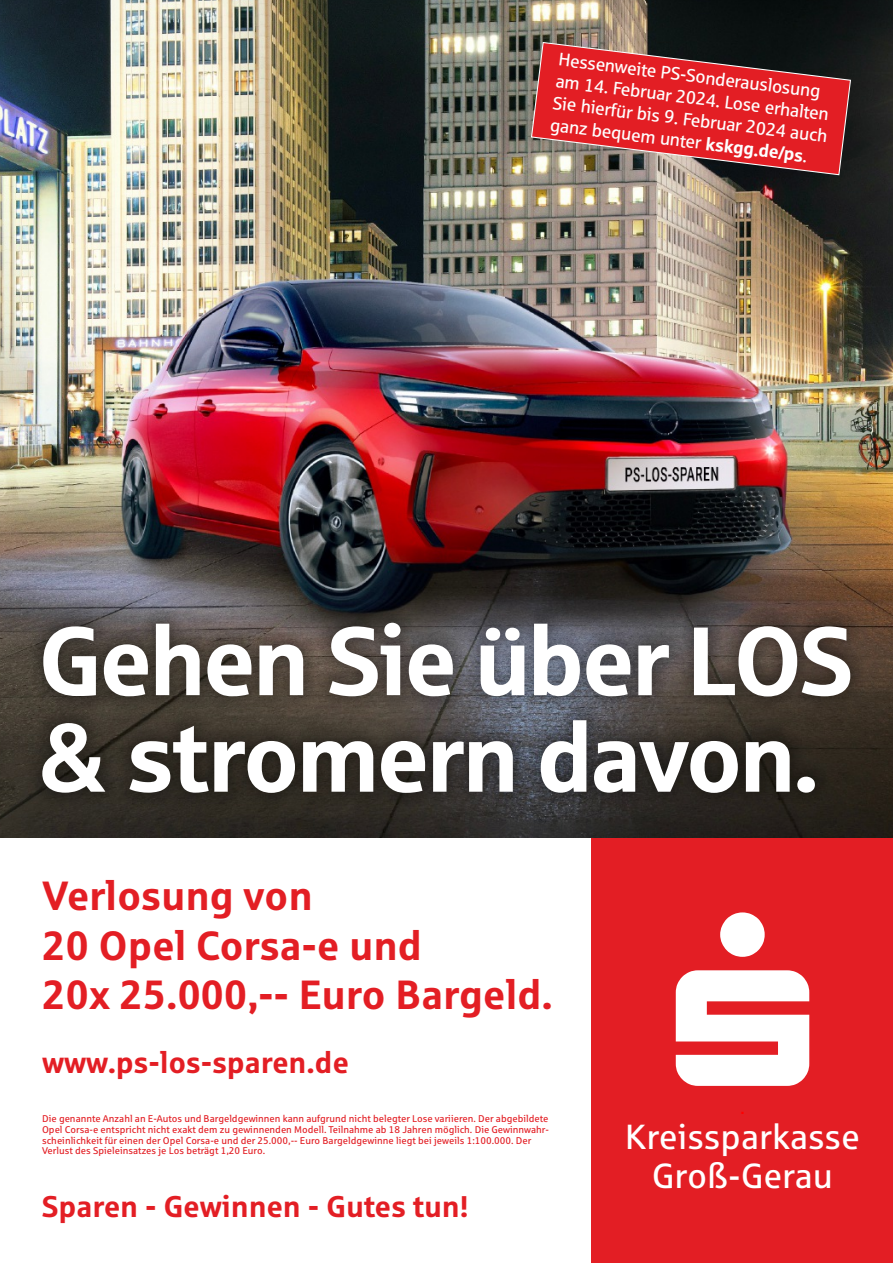
<style>
.page{position:relative;width:893px;height:1263px;background:#fff}
.page>*{position:absolute;margin:0;border:0;box-sizing:border-box;transform-origin:0 0}
.t1{font:97.2px/96.6px "Sparkasse Head";color:#fff}
.t2{font:700 40.95px/49.7px "Sparkasse Rg";letter-spacing:-.005em;color:#e31e24}
.t3{font:34.95px/38.4px "Sparkasse Rg";color:#fff;text-align:center}
.t4{font:700 30px "Sparkasse Rg";letter-spacing:-.005em;color:#e31e24}
.t5{font:22.05px "Arial";color:#f00}
.t6{font:18.15px/21.9px "Sparkasse Rg";color:#fefefe}
.t7{font:9.75px/10.8px "Sparkasse Rg";color:#e31e24}
.s1{font-weight:700}
</style>
<div class="page">
<div style="left:591px;top:820px;width:302px;height:443px;background:#e31e24"></div>
<img style="left:0;top:0;width:893px;height:838px">
<svg style="left:17px;top:594px;width:859px;height:224px;background:#3f3a37"></svg>
<svg style="left:530px;top:41px;width:322px;height:135px;background:#b53133"></svg>
<h3 class="t6" style="left:560px;top:48px;width:278px;rotate:7deg">Hessenweite PS-Sonderauslosung am 14. Februar 2024. Lose erhalten Sie hierfür bis 9. Februar 2024 auch ganz bequem unter <span class="s1">kskgg.de/ps</span>.</h3>
<h1 class="t1" style="left:39px;top:609px;width:815px">Gehen Sie über LOS &amp; stromern davon.</h1>
<h2 class="t2" style="left:42px;top:870px;width:512px">Verlosung von<br>20 Opel Corsa-e und<br>20x 25.000,-- Euro Bargeld.</h2>
<h3 class="t4" style="left:42px;top:1043px;width:308px">www.ps-los-sparen.de</h3>
<p class="t7" style="left:42px;top:1113px;width:508px">Die genannte Anzahl an E-Autos und Bargeldgewinnen kann aufgrund nicht belegter Lose variieren. Der abgebildete Opel Corsa-e entspricht nicht exakt dem zu gewinnenden Modell. Teilnahme ab 18 Jahren möglich. Die Gewinnwahr&shy;scheinlichkeit für einen der Opel Corsa-e und der 25.000,-- Euro Bargeldgewinne liegt bei jeweils 1:100.000. Der Verlust des Spieleinsatzes je Los beträgt 1,20 Euro.</p>
<h3 class="t4" style="left:42px;top:1187px;width:428px">Sparen - Gewinnen - Gutes tun!</h3>
<h3 class="t5" style="left:676px;top:1091px;width:135px"><sup>▲</sup>.</h3>
<h3 class="t3" style="left:625px;top:1117px;width:237px">Kreissparkasse<br>Groß-Gerau</h3>
</div>
